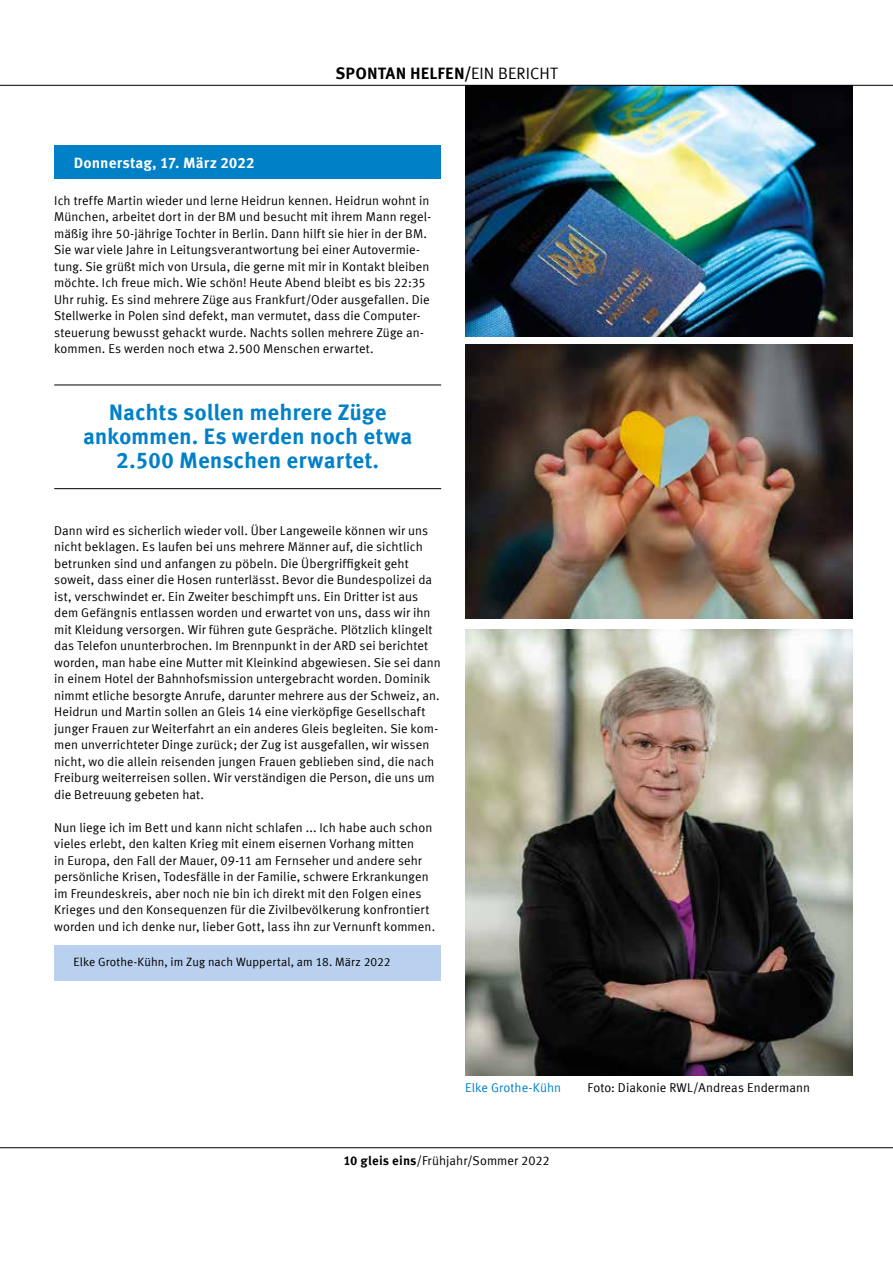
<style>
.page{position:relative;width:893px;height:1263px;background:#fff}
.page>*{position:absolute;margin:0;border:0;box-sizing:border-box;transform-origin:0 0}
.t1{font:700 22.5px/24px "Meta Corr";letter-spacing:-.005em;color:#0081c7;text-align:center}
.t2{font:700 16.5px "Meta Corr";letter-spacing:.005em;color:#000}
.t3{font:700 15px "Meta Corr";color:#fff}
.t4{font:12.75px/16.5px "Meta Corr";letter-spacing:.01em;color:#000}
.t5{font:12.75px "Meta Corr";letter-spacing:.01em;color:#0081c7}
.t6{font:12px "Meta Corr";letter-spacing:.01em;color:#000}
.s1{font-weight:400}
.s2{font-weight:700}
</style>
<div class="page">
<img style="left:465px;top:86px;width:388px;height:250px">
<img style="left:465px;top:345px;width:387px;height:274px">
<hr style="left:54px;top:385px;width:387px;height:1px;background:#000">
<hr style="left:54px;top:488px;width:387px;height:1px;background:#000">
<div style="left:54px;top:146px;width:387px;height:33px;background:#0081c7"></div>
<div style="left:54px;top:945px;width:387px;height:35px;background:#b9d0ee"></div>
<img style="left:465px;top:629px;width:387px;height:446px">
<hr style="left:0;top:1147px;width:893px;height:1px;background:#000">
<hr style="left:0;top:85px;width:893px;height:1px;background:#000">
<p class="t3" style="left:74px;top:154px;width:183px">Donnerstag, 17. März 2022</p>
<p class="t2" style="left:335px;top:64px;width:223px">SPONTAN HELFEN/<span class="s1">EIN BERICHT</span></p>
<p class="t4" style="left:54px;top:192px;width:378px">Ich treffe Martin wieder und lerne Heidrun kennen. Heidrun wohnt in München, arbeitet dort in der BM und besucht mit ihrem Mann regel&shy;mäßig ihre 50-jährige Tochter in Berlin. Dann hilft sie hier in der BM.<br>Sie war viele Jahre in Leitungsverantwortung bei einer Autovermie&shy;tung. Sie grüßt mich von Ursula, die gerne mit mir in Kontakt bleiben möchte. Ich freue mich. Wie schön! Heute Abend bleibt es bis 22:35<br>Uhr ruhig. Es sind mehrere Züge aus Frankfurt/Oder ausgefallen. Die Stellwerke in Polen sind defekt, man vermutet, dass die Computer&shy;steuerung bewusst gehackt wurde. Nachts sollen mehrere Züge an&shy;kommen. Es werden noch etwa 2.500 Menschen erwartet.</p>
<h1 class="t1" style="left:83px;top:400px;width:331px">Nachts sollen mehrere Züge ankommen. Es werden noch etwa<br>2.500 Menschen erwartet.</h1>
<p class="t4" style="left:54px;top:522px;width:388px">Dann wird es sicherlich wieder voll. Über Langeweile können wir uns nicht beklagen. Es laufen bei uns mehrere Männer auf, die sichtlich betrunken sind und anfangen zu pöbeln. Die Übergriffigkeit geht soweit, dass einer die Hosen runterlässt. Bevor die Bundespolizei da ist, verschwindet er. Ein Zweiter beschimpft uns. Ein Dritter ist aus dem Gefängnis entlassen worden und erwartet von uns, dass wir ihn mit Kleidung versorgen. Wir führen gute Gespräche. Plötzlich klingelt das Telefon ununterbrochen. Im Brennpunkt in der ARD sei berichtet worden, man habe eine Mutter mit Kleinkind abgewiesen. Sie sei dann in einem Hotel der Bahnhofsmission untergebracht worden. Dominik nimmt etliche besorgte Anrufe, darunter mehrere aus der Schweiz, an.<br>Heidrun und Martin sollen an Gleis 14 eine vierköpfige Gesellschaft junger Frauen zur Weiterfahrt an ein anderes Gleis begleiten. Sie kom&shy;men unverrichteter Dinge zurück; der Zug ist ausgefallen, wir wissen nicht, wo die allein reisenden jungen Frauen geblieben sind, die nach Freiburg weiterreisen sollen. Wir verständigen die Person, die uns um die Betreuung gebeten hat.</p>
<p class="t4" style="left:54px;top:819px;width:382px">Nun liege ich im Bett und kann nicht schlafen ... Ich habe auch schon vieles erlebt, den kalten Krieg mit einem eisernen Vorhang mitten<br>in Europa, den Fall der Mauer, 09-11 am Fernseher und andere sehr persönliche Krisen, Todesfälle in der Familie, schwere Erkrankungen im Freundeskreis, aber noch nie bin ich direkt mit den Folgen eines Krieges und den Konsequenzen für die Zivilbevölkerung konfrontiert worden und ich denke nur, lieber Gott, lass ihn zur Vernunft kommen.</p>
<p class="t6" style="left:74px;top:955px;width:319px">Elke Grothe-Kühn, im Zug nach Wuppertal, am 18. März 2022</p>
<p class="t5" style="left:465px;top:1080px;width:98px">Elke Grothe-Kühn</p>
<p class="t4" style="left:587px;top:1079px;width:224px">Foto: Diakonie RWL/Andreas Endermann</p>
<p class="t4" style="left:343px;top:1152px;width:208px"><span class="s2">10 gleis eins</span>/Frühjahr/Sommer 2022</p>
</div>
